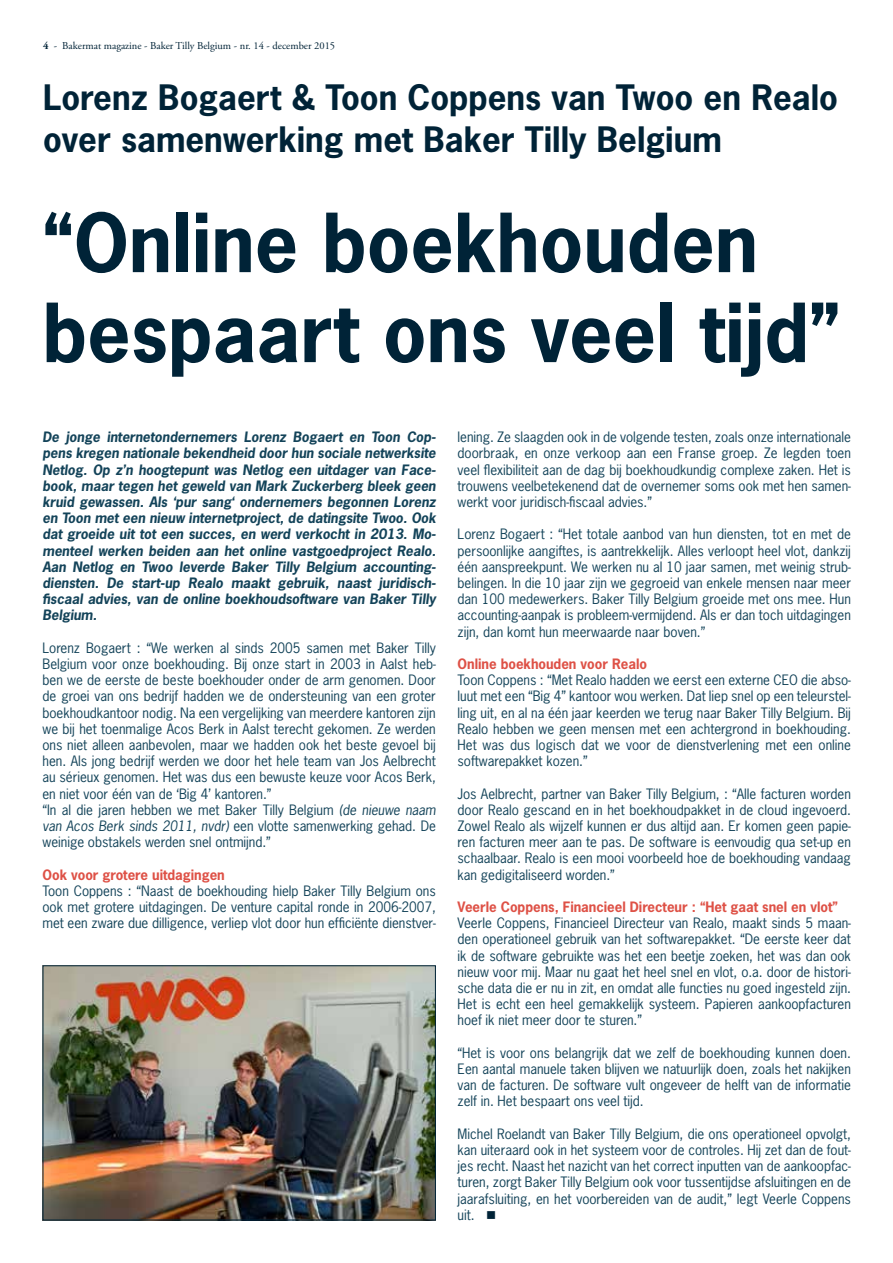
<style>
.page{position:relative;width:893px;height:1263px;background:#fff}
.page>*{position:absolute;margin:0;border:0;box-sizing:border-box;transform-origin:0 0}
.t1{font:700 76.5px/90px "News Gothic Std";color:#002337}
.t2{font:700 33px/42px "News Gothic Std";color:#002337}
.t3{font:13.5px/16.2px "News Gothic Std";letter-spacing:-.005em;color:#134359;text-align:justify}
.t4{font:italic 700 13.5px/16.2px "News Gothic Std";letter-spacing:-.005em;color:#134359;text-align:justify}
.t5{font:700 13.5px "News Gothic Std";letter-spacing:-.005em;color:#de5146}
.t6{font:10.5px "Adobe Garamond Pro";color:#002337}
.s1{font-weight:700}
.s2{font-style:italic}
.s3{color:#002337}
</style>
<div class="page">
<img style="left:45px;top:967px;width:389px;height:251px">
<div style="left:43px;top:965px;width:393px;height:255px;border:1px solid #002337"></div>
<p class="t6" style="left:43px;top:39px;width:294px"><span class="s1">4</span> - Bakermat magazine - Baker Tilly Belgium - nr. 14 - december 2015</p>
<h2 class="t2" style="left:43px;top:76px;width:797px">Lorenz Bogaert &amp; Toon Coppens van Twoo en Realo over samenwerking met Baker Tilly Belgium</h2>
<h1 class="t1" style="left:43px;top:197px;width:799px">“Online boekhouden bespaart ons veel tijd”</h1>
<p class="t4" style="left:43px;top:429px;width:395px">De jonge internetondernemers Lorenz Bogaert en Toon Cop&shy;pens kregen nationale bekendheid door hun sociale netwerksite Netlog. Op z’n hoogtepunt was Netlog een uitdager van Face&shy;book, maar tegen het geweld van Mark Zuckerberg bleek geen kruid gewassen. Als ‘pur sang‘ ondernemers begonnen Lorenz en Toon met een nieuw internetproject, de datingsite Twoo. Ook dat groeide uit tot een succes, en werd verkocht in 2013. Mo&shy;menteel werken beiden aan het online vastgoedproject Realo.<br>Aan Netlog en Twoo leverde Baker Tilly Belgium accounting&shy;diensten. De start-up Realo maakt gebruik, naast juridisch&shy;fiscaal advies, van de online boekhoudsoftware van Baker Tilly Belgium.</p>
<p class="t3" style="left:43px;top:639px;width:395px;text-align:left">Lorenz Bogaert : “We werken al sinds 2005 samen met Baker Tilly Belgium voor onze boekhouding. Bij onze start in 2003 in Aalst heb&shy;ben we de eerste de beste boekhouder onder de arm genomen. Door de groei van ons bedrijf hadden we de ondersteuning van een groter boekhoudkantoor nodig. Na een vergelijking van meerdere kantoren zijn we bij het toenmalige Acos Berk in Aalst terecht gekomen. Ze werden ons niet alleen aanbevolen, maar we hadden ook het beste gevoel bij hen. Als jong bedrijf werden we door het hele team van Jos Aelbrecht au sérieux genomen. Het was dus een bewuste keuze voor Acos Berk, en niet voor één van de ‘Big 4’ kantoren.”<br>“In al die jaren hebben we met Baker Tilly Belgium <span class="s2">(de nieuwe naam van Acos Berk sinds 2011, nvdr)</span> een vlotte samenwerking gehad. De weinige obstakels werden snel ontmijnd.”</p>
<p class="t5" style="left:43px;top:865px;width:184px">Ook voor grotere uitdagingen</p>
<p class="t3" style="left:43px;top:882px;width:395px">Toon Coppens : “Naast de boekhouding hielp Baker Tilly Belgium ons ook met grotere uitdagingen. De venture capital ronde in 2006-2007, met een zware due dilligence, verliep vlot door hun efficiënte dienstver-</p>
<p class="t3" style="left:458px;top:429px;width:395px">lening. Ze slaagden ook in de volgende testen, zoals onze internationale doorbraak, en onze verkoop aan een Franse groep. Ze legden toen veel flexibiliteit aan de dag bij boekhoudkundig complexe zaken. Het is trouwens veelbetekenend dat de overnemer soms ook met hen samen&shy;werkt voor juridisch-fiscaal advies.”</p>
<p class="t3" style="left:458px;top:526px;width:395px">Lorenz Bogaert : “Het totale aanbod van hun diensten, tot en met de persoonlijke aangiftes, is aantrekkelijk. Alles verloopt heel vlot, dankzij één aanspreekpunt. We werken nu al 10 jaar samen, met weinig strub&shy;belingen. In die 10 jaar zijn we gegroeid van enkele mensen naar meer dan 100 medewerkers. Baker Tilly Belgium groeide met ons mee. Hun accounting-aanpak is probleem-vermijdend. Als er dan toch uitdagingen zijn, dan komt hun meerwaarde naar boven.”</p>
<p class="t5" style="left:458px;top:655px;width:191px">Online boekhouden voor Realo</p>
<p class="t3" style="left:458px;top:672px;width:395px">Toon Coppens : “Met Realo hadden we eerst een externe CEO die abso&shy;luut met een “Big 4” kantoor wou werken. Dat liep snel op een teleurstel&shy;ling uit, en al na één jaar keerden we terug naar Baker Tilly Belgium. Bij Realo hebben we geen mensen met een achtergrond in boekhouding.<br>Het was dus logisch dat we voor de dienstverlening met een online softwarepakket kozen.”</p>
<p class="t3" style="left:458px;top:785px;width:395px">Jos Aelbrecht, partner van Baker Tilly Belgium, : “Alle facturen worden door Realo gescand en in het boekhoudpakket in de cloud ingevoerd.<br>Zowel Realo als wijzelf kunnen er dus altijd aan. Er komen geen papie&shy;ren facturen meer aan te pas. De software is eenvoudig qua set-up en schaalbaar. Realo is een mooi voorbeeld hoe de boekhouding vandaag kan gedigitaliseerd worden.”</p>
<p class="t5" style="left:458px;top:898px;width:382px">Veerle Coppens, Financieel Directeur : “Het gaat snel en vlot”</p>
<p class="t3" style="left:458px;top:915px;width:395px">Veerle Coppens, Financieel Directeur van Realo, maakt sinds 5 maan&shy;den operationeel gebruik van het softwarepakket. “De eerste keer dat ik de software gebruikte was het een beetje zoeken, het was dan ook nieuw voor mij. Maar nu gaat het heel snel en vlot, o.a. door de histori&shy;sche data die er nu in zit, en omdat alle functies nu goed ingesteld zijn.<br>Het is echt een heel gemakkelijk systeem. Papieren aankoopfacturen hoef ik niet meer door te sturen.”</p>
<p class="t3" style="left:458px;top:1044px;width:395px">“Het is voor ons belangrijk dat we zelf de boekhouding kunnen doen.<br>Een aantal manuele taken blijven we natuurlijk doen, zoals het nakijken van de facturen. De software vult ongeveer de helft van de informatie zelf in. Het bespaart ons veel tijd.</p>
<p class="t3" style="left:458px;top:1125px;width:395px">Michel Roelandt van Baker Tilly Belgium, die ons operationeel opvolgt, kan uiteraard ook in het systeem voor de controles. Hij zet dan de fout&shy;jes recht. Naast het nazicht van het correct inputten van de aankoopfac&shy;turen, zorgt Baker Tilly Belgium ook voor tussentijdse afsluitingen en de jaarafsluiting, en het voorbereiden van de audit,” legt Veerle Coppens uit. <span class="s3">■</span></p>
</div>
